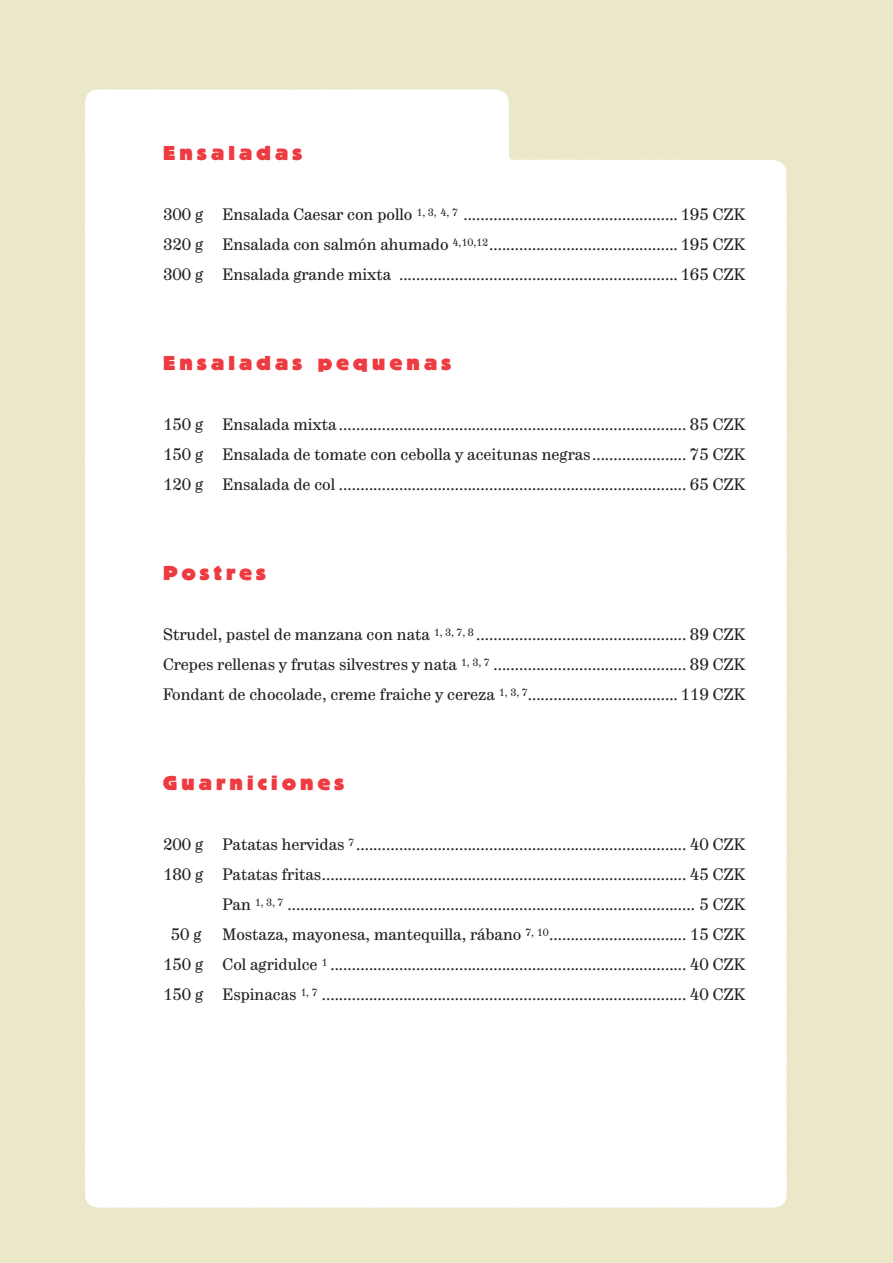
<style>
.page{position:relative;width:893px;height:1263px;background:#ebe7c9}
.page>*{position:absolute;margin:0;border:0;box-sizing:border-box;transform-origin:0 0}
.Titulek_Cerveny{font:21px "Block TCE Heav";letter-spacing:.2em;color:#ee3a41}
.Normální{font:21px "Block TCE Heav";letter-spacing:.2em;color:#ee3a41}
.Normální-2{font:16.5px "Hercules Text CE";color:#231f20}
</style>
<div class="page">
<div style="left:85px;top:89px;width:702px;height:1119px;background:#fff"></div>
<p class="Normální" style="left:163px;top:141px;width:141px">Ensaladas</p>
<p class="Normální-2" style="left:163px;top:205px;width:584px">300 g Ensalada Caesar con pollo <sup>1,</sup> <sup>3,</sup> <sup>4,</sup> <sup>7</sup> .................................................. 195 CZK</p>
<p class="Normální-2" style="left:163px;top:235px;width:584px">320 g Ensalada con salmón ahumado <sup>4,10,12</sup>............................................ 195 CZK</p>
<p class="Normální-2" style="left:163px;top:265px;width:584px">300 g Ensalada grande mixta ................................................................. 165 CZK</p>
<p class="Titulek_Cerveny" style="left:163px;top:351px;width:290px">Ensaladas pequenas</p>
<p class="Normální-2" style="left:163px;top:415px;width:584px">150 g Ensalada mixta ................................................................................. 85 CZK</p>
<p class="Normální-2" style="left:163px;top:445px;width:584px">150 g Ensalada de tomate con cebolla y aceitunas negras...................... 75 CZK</p>
<p class="Normální-2" style="left:163px;top:475px;width:584px">120 g Ensalada de col ................................................................................. 65 CZK</p>
<p class="Titulek_Cerveny" style="left:163px;top:561px;width:104px">Postres</p>
<p class="Normální-2" style="left:163px;top:625px;width:584px">Strudel, pastel de manzana con nata <sup>1,</sup> <sup>3,</sup> <sup>7,</sup> <sup>8</sup> ................................................. 89 CZK</p>
<p class="Normální-2" style="left:163px;top:655px;width:584px">Crepes rellenas y frutas silvestres y nata <sup>1,</sup> <sup>3,</sup> <sup>7</sup> ............................................. 89 CZK</p>
<p class="Normální-2" style="left:163px;top:685px;width:584px">Fondant de chocolade, creme fraiche y cereza <sup>1,</sup> <sup>3,</sup> <sup>7</sup>................................... 119 CZK</p>
<p class="Titulek_Cerveny" style="left:163px;top:771px;width:183px">Guarniciones</p>
<p class="Normální-2" style="left:163px;top:835px;width:584px">200 g Patatas hervidas <sup>7</sup> ............................................................................. 40 CZK</p>
<p class="Normální-2" style="left:163px;top:865px;width:584px">180 g Patatas fritas..................................................................................... 45 CZK</p>
<p class="Normální-2" style="left:223px;top:895px;width:524px">Pan <sup>1,</sup> <sup>3,</sup> <sup>7</sup> ............................................................................................... 5 CZK</p>
<p class="Normální-2" style="left:171px;top:925px;width:32px">50 g</p>
<p class="Normální-2" style="left:223px;top:925px;width:524px">Mostaza, mayonesa, mantequilla, rábano <sup>7,</sup> <sup>10</sup>................................ 15 CZK</p>
<p class="Normální-2" style="left:163px;top:955px;width:584px">150 g Col agridulce <sup>1</sup> ................................................................................... 40 CZK</p>
<p class="Normální-2" style="left:163px;top:985px;width:584px">150 g Espinacas <sup>1,</sup> <sup>7</sup> ..................................................................................... 40 CZK</p>
</div>
